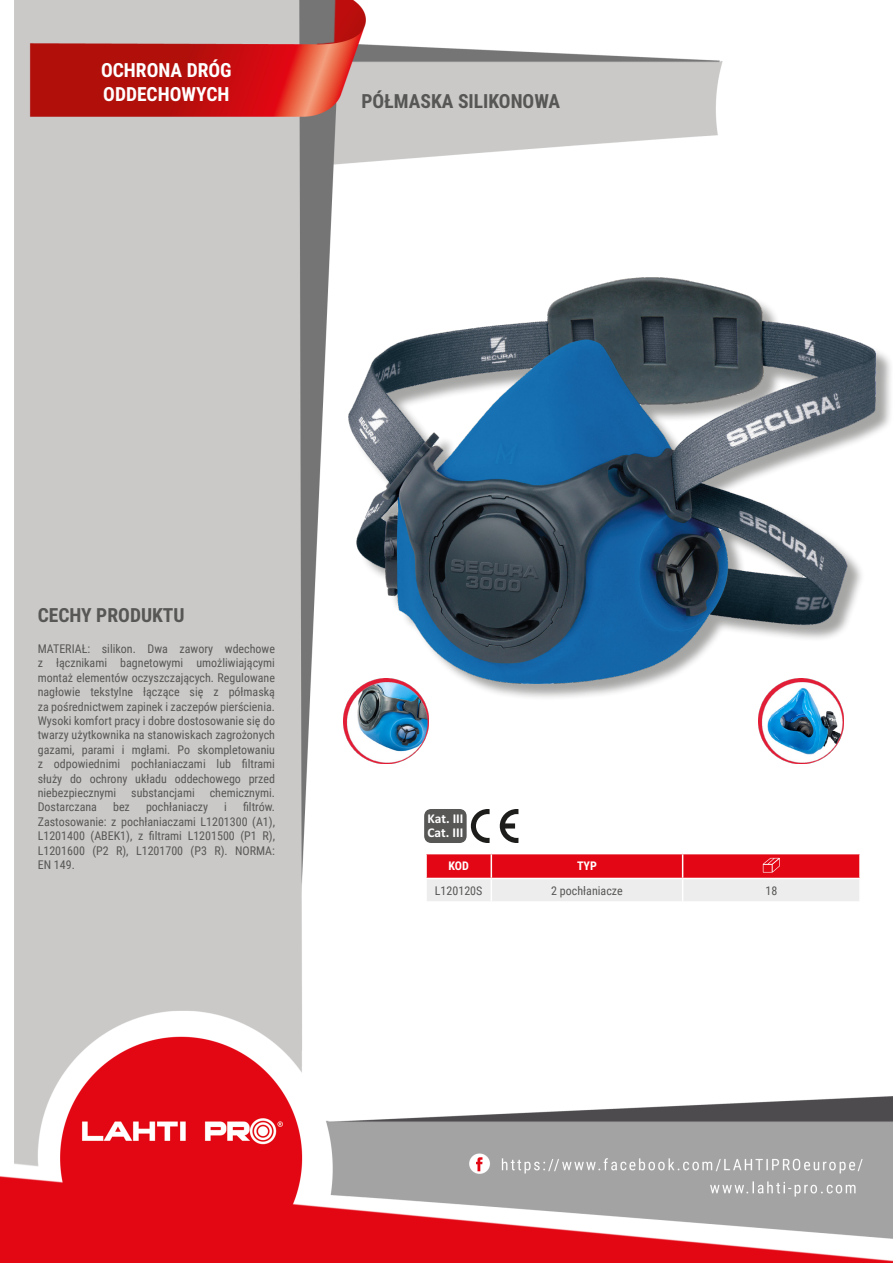
<style>
.page{position:relative;width:893px;height:1263px;background:#fff}
.page>*{position:absolute;margin:0;border:0;box-sizing:border-box;transform-origin:0 0}
.NagĹ_Ăłwek{font:700 19.5px/23.4px "Roboto Condensed";color:#fff}
.Lewo_bez_dzielenia{font:700 19.5px "Roboto Condensed";color:#575756}
.MateriaĹ__CECHY{font:700 19.5px "Roboto Condensed";color:#575756}
.t1{font:700 13.5px/13.8px "Calibri Profix";color:#fff}
.Opisy{font:12px/14.4px "Roboto Condensed";color:#575756;text-align:justify}
.Center{font:12px "Roboto Condensed";color:#575756}
.Indeks{font:12px "Roboto Condensed";color:#575756}
.Tabelka_nagĹ_Ăłwek{font:700 12px "Roboto Condensed";color:#fff}
.Ĺšrodek_bez_dzieleni{font:700 12px "Roboto Condensed";color:#fff}
</style>
<div class="page">
<img style="left:0;top:0;width:893px;height:1263px">
<div style="left:351px;top:280px;width:542px;height:421px;background:#1d1d1b;opacity:.4"></div>
<img style="left:349px;top:278px;width:527px;height:405px">
<hr style="left:425px;top:854px;width:2px;height:24px;background:#fff">
<hr style="left:425px;top:879px;width:2px;height:22px;background:#fff">
<hr style="left:859px;top:854px;width:2px;height:24px;background:#fff">
<hr style="left:859px;top:879px;width:2px;height:22px;background:#fff">
<hr style="left:683px;top:853px;width:178px;height:1px;background:#fff">
<hr style="left:425px;top:853px;width:66px;height:1px;background:#fff">
<hr style="left:425px;top:878px;width:66px;height:1px;background:#fff">
<hr style="left:683px;top:878px;width:178px;height:1px;background:#fff">
<hr style="left:425px;top:901px;width:66px;height:2px;background:#fff">
<hr style="left:491px;top:901px;width:192px;height:2px;background:#fff">
<hr style="left:683px;top:901px;width:178px;height:2px;background:#fff">
<svg style="left:426px;top:853px;width:434px;height:48px;background:#e97f86"></svg>
<div style="left:424px;top:809px;width:43px;height:34px;background:#575756;border-radius:7px"></div>
<svg style="left:500px;top:809px;width:18px;height:34px"></svg>
<svg style="left:471px;top:809px;width:19px;height:34px"></svg>
<img style="left:343px;top:678px;width:85px;height:85px">
<img style="left:758px;top:678px;width:85px;height:85px">
<p class="NagĹ_Ăłwek" style="left:101px;top:58px;width:132px">OCHRONA DRÓG<br>ODDECHOWYCH</p>
<p class="Lewo_bez_dzielenia" style="left:361px;top:88px;width:200px">PÓŁMASKA SILIKONOWA</p>
<p class="MateriaĹ__CECHY" style="left:38px;top:601px;width:148px">CECHY PRODUKTU</p>
<p class="Opisy" style="left:38px;top:641px;width:239px">MATERIAŁ: silikon. Dwa zawory wdechowe z łącznikami bagnetowymi umożliwiającymi montaż elementów oczyszczających. Regulowane nagłowie tekstylne łączące się z półmaską za pośrednictwem zapinek i zaczepów pierścienia.<br>Wysoki komfort pracy i dobre dostosowanie się do twarzy użytkownika na stanowiskach zagrożonych gazami, parami i mgłami. Po skompletowaniu z odpowiednimi pochłaniaczami lub filtrami służy do ochrony układu oddechowego przed niebezpiecznymi substancjami chemicznymi.<br>Dostarczana</p>
<p class="Opisy" style="left:38px;top:799px;width:239px;text-indent:205px">filtrów.<br>Zastosowanie: z pochłaniaczami L1201300 (A1), L1201400 (ABEK1), z filtrami L1201500 (P1 R), L1201600 (P2 R), L1201700 (P3 R). NORMA:<br>EN 149.</p>
<p class="Opisy" style="left:113px;top:799px;width:18px">bez</p>
<p class="Opisy" style="left:146px;top:799px;width:64px">pochłaniaczy</p>
<p class="Opisy" style="left:224px;top:799px;width:4px">i</p>
<p class="t1" style="left:427px;top:811px;width:38px">Kat. III<br>Cat. III</p>
<p class="Tabelka_nagĹ_Ăłwek" style="left:448px;top:858px;width:22px">KOD</p>
<p class="Ĺšrodek_bez_dzieleni" style="left:577px;top:858px;width:21px">TYP</p>
<p class="Indeks" style="left:435px;top:882px;width:49px">L120120S</p>
<p class="Center" style="left:551px;top:882px;width:73px">2 pochłaniacze</p>
<p class="Center" style="left:765px;top:882px;width:13px">18</p>
</div>
